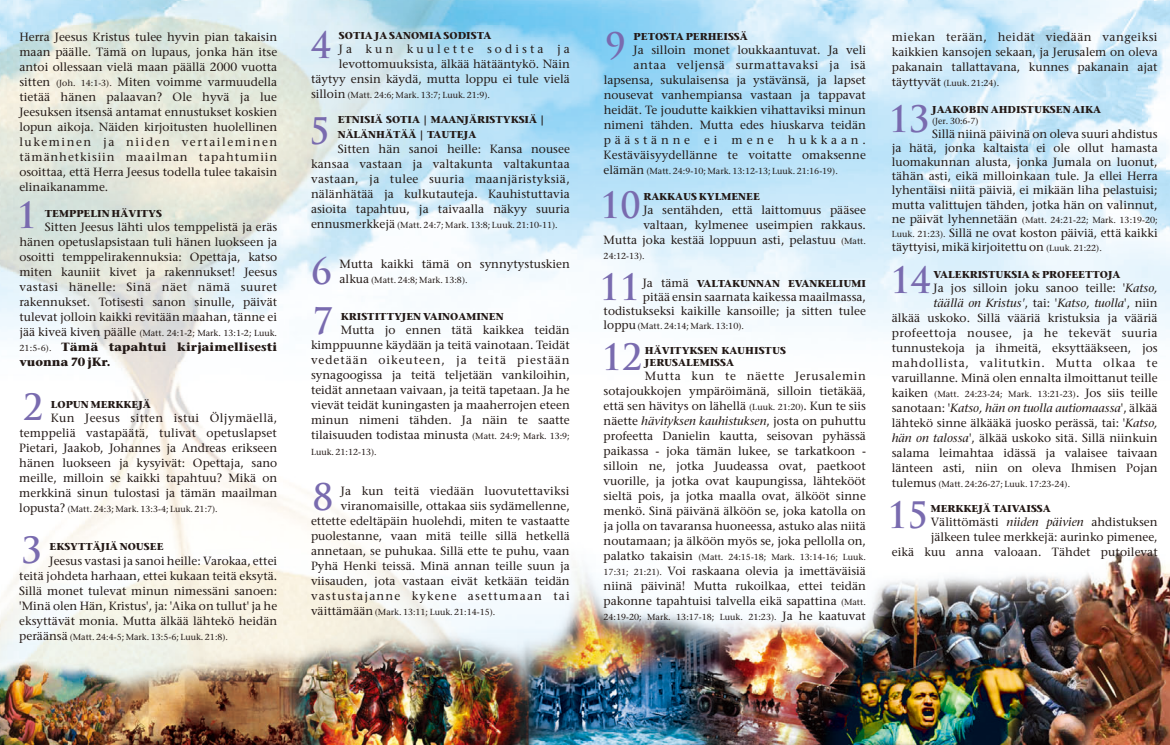
<style>
.page{position:relative;width:1170px;height:745px;background:#fff}
.page>*{position:absolute;margin:0;border:0;box-sizing:border-box;transform-origin:0 0}
.t1{font:700 35.62px/50.5px "Trajan Pro";color:#796baf;scale:.95 1}
.t2{font:700 35.5px "Trajan Pro";color:#796baf;scale:.95 1}
.t3{font:700 35.38px/69.1px "Trajan Pro";color:#796baf;scale:.95 1}
.t4{font:700 35.25px "Trajan Pro";color:#796baf;scale:.96 1}
.t5{font:11.88px/15px "Stone Serif";color:#231916;text-align:justify}
.t6{font:700 11.88px/15px "Stone Serif";letter-spacing:.015em;color:#231916}
.t7{font:700 10px/12.2px "Stone Serif";color:#231916}
.t8{font:8.75px "Stone Serif";color:#231916}
.s1{font-size:8.75px}
.s2{font-size:11.88px}
.s3{font-weight:400;font-size:8.75px}
.s4{font-weight:400;font-size:11.88px}
.s5{font-style:italic}
.s6{font-family:"Stone Serif Std";font-weight:500;font-style:italic}
</style>
<div class="page">
<img style="left:0;top:0;width:1169px;height:744px">
<p class="t5" style="left:19px;top:30px;width:259px">Herra Jeesus Kristus tulee hyvin pian takaisin maan päälle. Tämä on lupaus, jonka hän itse antoi ollessaan vielä maan päällä 2000 vuotta sitten <span class="s1">(Joh. 14:1-3).</span> Miten voimme varmuudella tietää hänen palaavan? Ole hyvä ja lue Jeesuksen itsensä antamat ennustukset koskien lopun aikoja. Näiden kirjoitusten huolellinen lukeminen ja niiden vertaileminen tämänhetkisiin maailman tapahtumiin osoittaa, että Herra Jeesus todella tulee takaisin elinaikanamme.</p>
<p class="t7" style="left:45px;top:208px;width:119px">TEMPPELIN HÄVITYS</p>
<p class="t5" style="left:19px;top:221px;width:259px;text-indent:26px">Sitten Jeesus lähti ulos temppelistä ja eräs hänen opetuslapsistaan tuli hänen luokseen ja osoitti temppelirakennuksia: Opettaja, katso miten kauniit kivet ja rakennukset! Jeesus vastasi hänelle: Sinä näet nämä suuret rakennukset. Totisesti sanon sinulle, päivät tulevat jolloin kaikki revitään maahan, tänne ei</p>
<p class="t8" style="left:19px;top:329px;width:259px"><span class="s2">jää kiveä kiven päälle</span> (Matt. 24:1-2; Mark. 13:1-2; Luuk.</p>
<p class="t6" style="left:19px;top:341px;width:259px"><span class="s3">21:5-6).</span> Tämä tapahtui kirjaimellisesti vuonna 70 jKr.</p>
<p class="t7" style="left:51px;top:398px;width:101px">LOPUN MERKKEJÄ</p>
<p class="t5" style="left:19px;top:411px;width:259px;text-indent:31px">Kun Jeesus sitten istui Öljymäellä, temppeliä vastapäätä, tulivat opetuslapset Pietari, Jaakob, Johannes ja Andreas erikseen hänen luokseen ja kysyivät: Opettaja, sano meille, milloin se kaikki tapahtuu? Mikä on merkkinä sinun tulostasi ja tämän maailman</p>
<p class="t8" style="left:19px;top:505px;width:200px"><span class="s2">lopusta?</span> (Matt. 24:3; Mark. 13:3-4; Luuk. 21:7).</p>
<p class="t7" style="left:50px;top:541px;width:115px">EKSYTTÄJIÄ NOUSEE</p>
<p class="t5" style="left:19px;top:553px;width:259px;text-indent:30px">Jeesus vastasi ja sanoi heille: Varokaa, ettei teitä johdeta harhaan, ettei kukaan teitä eksytä.<br>Sillä monet tulevat minun nimessäni sanoen: 'Minä olen Hän, Kristus', ja: 'Aika on tullut' ja he eksyttävät monia. Mutta älkää lähtekö heidän</p>
<p class="t8" style="left:19px;top:632px;width:210px"><span class="s2">peräänsä</span> (Matt. 24:4-5; Mark. 13:5-6; Luuk. 21:8).</p>
<h3 class="t4" style="left:17px;top:202px;width:23px">1</h3>
<h3 class="t4" style="left:23px;top:393px;width:23px">2</h3>
<h3 class="t4" style="left:21px;top:536px;width:23px">3</h3>
<h1 class="t1" style="left:311px;top:24px;width:23px">4</h1>
<p class="t7" style="left:339px;top:30px;width:154px">SOTIA JA SANOMIA SODISTA</p>
<p class="t5" style="left:311px;top:43px;width:260px;text-align:right">Ja kun kuulette sodista ja levottomuuksista, älkää hätääntykö. Näin täytyy ensin käydä, mutta loppu ei tule vielä</p>
<p class="t8" style="left:311px;top:92px;width:180px"><span class="s2">silloin</span> (Matt. 24:6; Mark. 13:7; Luuk. 21:9).</p>
<p class="t7" style="left:338px;top:113px;width:208px;line-height:15px">ETNISIÄ SOTIA | MAANJÄRISTYKSIÄ |<br>NÄLÄNHÄTÄÄ | TAUTEJA</p>
<p class="t5" style="left:311px;top:142px;width:260px;text-indent:27px">Sitten hän sanoi heille: Kansa nousee kansaa vastaan ja valtakunta valtakuntaa vastaan, ja tulee suuria maanjäristyksiä, nälänhätää ja kulkutauteja. Kauhistuttavia asioita tapahtuu, ja taivaalla näkyy suuria</p>
<p class="t8" style="left:311px;top:221px;width:248px"><span class="s2">ennusmerkkejä</span> (Matt. 24:7; Mark. 13:8; Luuk. 21:10-11).</p>
<p class="t5" style="left:339px;top:258px;width:232px">Mutta kaikki tämä on synnytystuskien</p>
<p class="t8" style="left:339px;top:276px;width:129px"><span class="s2">alkua</span> (Matt. 24:8; Mark. 13:8).</p>
<p class="t7" style="left:341px;top:311px;width:164px">KRISTITTYJEN VAINOAMINEN</p>
<p class="t5" style="left:311px;top:323px;width:260px;text-indent:30px">Mutta jo ennen tätä kaikkea teidän kimppuunne käydään ja teitä vainotaan. Teidät vedetään oikeuteen, ja teitä piestään synagoogissa ja teitä teljetään vankiloihin, teidät annetaan vaivaan, ja teitä tapetaan. Ja he vievät teidät kuningasten ja maaherrojen eteen minun nimeni tähden. Ja näin te saatte tilaisuuden todistaa minusta <span class="s1">(Matt. 24:9; Mark. 13:9;</span></p>
<p class="t8" style="left:311px;top:447px;width:67px">Luuk. 21:12-13).</p>
<p class="t5" style="left:311px;top:484px;width:260px;text-align:right">Ja kun teitä viedään luovutettaviksi viranomaisille, ottakaa siis sydämellenne, ettette edeltäpäin huolehdi, miten te vastaatte puolestanne, vaan mitä teille sillä hetkellä annetaan, se puhukaa. Sillä ette te puhu, vaan Pyhä Henki teissä. Minä annan teille suun ja viisauden, jota vastaan eivät ketkään teidän vastustajanne kykene asettumaan tai</p>
<p class="t8" style="left:311px;top:608px;width:186px"><span class="s2">väittämään</span> (Mark. 13:11; Luuk. 21:14-15).</p>
<h1 class="t1" style="left:309px;top:109px;width:23px">5</h1>
<h1 class="t1" style="left:311px;top:249px;width:24px">6<br>7</h1>
<h1 class="t1" style="left:313px;top:475px;width:23px">8</h1>
<p class="t7" style="left:633px;top:31px;width:116px">PETOSTA PERHEISSÄ</p>
<p class="t5" style="left:603px;top:43px;width:264px;text-align:right">Ja silloin monet loukkaantuvat. Ja veli antaa veljensä surmattavaksi ja isä lapsensa, sukulaisensa ja ystävänsä, ja lapset nousevat vanhempiansa vastaan ja tappavat heidät. Te joudutte kaikkien vihattaviksi minun nimeni tähden. Mutta edes hiuskarva teidän päästänne ei mene hukkaan.<br>Kestäväisyydellänne te voitatte omaksenne</p>
<p class="t8" style="left:603px;top:167px;width:236px"><span class="s2">elämän</span> (Matt. 24:9-10; Mark. 13:12-13; Luuk. 21:16-19).</p>
<p class="t7" style="left:643px;top:191px;width:118px">RAKKAUS KYLMENEE</p>
<p class="t5" style="left:603px;top:203px;width:264px;text-align:right">Ja sentähden, että laittomuus pääsee valtaan, kylmenee useimpien rakkaus.<br>Mutta joka kestää loppuun asti, pelastuu <span class="s1">(Matt.</span></p>
<p class="t8" style="left:603px;top:252px;width:43px">24:12-13).</p>
<p class="t7" style="left:642px;top:278px;width:225px"><span class="s4">Ja tämä</span> VALTAKUNNAN EVANKELIUMI</p>
<p class="t5" style="left:603px;top:290px;width:264px;line-height:14.1px;text-align:right">pitää ensin saarnata kaikessa maailmassa, todistukseksi kaikille kansoille; ja sitten tulee</p>
<p class="t8" style="left:603px;top:322px;width:142px"><span class="s2">loppu</span> (Matt. 24:14; Mark. 13:10).</p>
<p class="t7" style="left:645px;top:345px;width:142px">HÄVITYKSEN KAUHISTUS<br>JERUSALEMISSA</p>
<p class="t5" style="left:603px;top:369px;width:264px;text-indent:41px">Mutta kun te näette Jerusalemin sotajoukkojen ympäröimänä, silloin tietäkää, että sen hävitys on lähellä <span class="s1">(Luuk. 21:20)</span>. Kun te siis näette <span class="s5">hävityksen kauhistuksen</span>, josta on puhuttu profeetta Danielin kautta, seisovan pyhässä paikassa - joka tämän lukee, se tarkatkoon - silloin ne, jotka Juudeassa ovat, paetkoot vuorille, ja jotka ovat kaupungissa, lähtekööt sieltä pois, ja jotka maalla ovat, älkööt sinne menkö. Sinä päivänä älköön se, joka katolla on ja jolla on tavaransa huoneessa, astuko alas niitä noutamaan; ja älköön myös se, joka pellolla on,</p>
<p class="t8" style="left:603px;top:553px;width:264px"><span class="s2">palatko takaisin</span> (Matt. 24:15-18; Mark. 13:14-16; Luuk.</p>
<p class="t5" style="left:603px;top:564px;width:264px"><span class="s1">17:31; 21:21).</span> Voi raskaana olevia ja imettäväisiä niinä päivinä! Mutta rukoilkaa, ettei teidän pakonne tapahtuisi talvella eikä sapattina <span class="s1">(Matt.</span></p>
<p class="t8" style="left:603px;top:613px;width:264px">24:19-20; Mark. 13:17-18; Luuk. 21:23). <span class="s2">Ja he kaatuvat</span></p>
<h1 class="t1" style="left:605px;top:25px;width:23px">9</h1>
<h3 class="t3" style="left:600px;top:174px;width:44px">10</h3>
<h3 class="t3" style="left:599px;top:257px;width:46px">11<br>12</h3>
<p class="t5" style="left:891px;top:30px;width:267px">miekan terään, heidät viedään vangeiksi kaikkien kansojen sekaan, ja Jerusalem on oleva pakanain tallattavana, kunnes pakanain ajat</p>
<p class="t8" style="left:891px;top:79px;width:109px"><span class="s2">täyttyvät</span> (Luuk. 21:24).</p>
<p class="t7" style="left:932px;top:104px;width:170px">JAAKOBIN AHDISTUKSEN AIKA</p>
<p class="t8" style="left:932px;top:117px;width:48px">(Jer. 30:6-7)</p>
<p class="t5" style="left:891px;top:128px;width:267px;line-height:14.1px;text-indent:40px">Sillä niinä päivinä on oleva suuri ahdistus ja hätä, jonka kaltaista ei ole ollut hamasta luomakunnan alusta, jonka Jumala on luonut, tähän asti, eikä milloinkaan tule. Ja ellei Herra lyhentäisi niitä päiviä, ei mikään liha pelastuisi; mutta valittujen tähden, jotka hän on valinnut,</p>
<p class="t8" style="left:891px;top:216px;width:267px"><span class="s2">ne päivät lyhennetään</span> (Matt. 24:21-22; Mark. 13:19-20;</p>
<p class="t5" style="left:891px;top:227px;width:267px;line-height:14.1px"><span class="s1">Luuk. 21:23).</span> Sillä ne ovat koston päiviä, että kaikki täyttyisi, mikä kirjoitettu on <span class="s1">(Luuk. 21:22).</span></p>
<p class="t7" style="left:933px;top:269px;width:188px">VALEKRISTUKSIA &amp; PROFEETTOJA</p>
<p class="t5" style="left:891px;top:281px;width:267px;text-align:right">Ja jos silloin joku sanoo teille: '<span class="s5">Katso,<br>täällä on Kristus'</span>, tai: '<span class="s5">Katso, tuolla</span>', niin<br>älkää uskoko. Sillä vääriä kristuksia ja vääriä profeettoja nousee, ja he tekevät suuria tunnustekoja ja ihmeitä, eksyttääkseen, jos mahdollista, valitutkin. Mutta olkaa te varuillanne. Minä olen ennalta ilmoittanut teille</p>
<p class="t8" style="left:891px;top:390px;width:267px"><span class="s2">kaiken</span> (Matt. 24:23-24; Mark. 13:21-23)<span class="s2">. Jos siis teille</span></p>
<p class="t5" style="left:891px;top:401px;width:267px">sanotaan: '<span class="s5">Katso, hän on tuolla autiomaassa</span>', älkää lähtekö sinne älkääkä juosko perässä, tai: '<span class="s5">Katso, hän on talossa</span>', älkää uskoko sitä. Sillä niinkuin salama leimahtaa idässä ja valaisee taivaan länteen asti, niin on oleva Ihmisen Pojan</p>
<p class="t8" style="left:891px;top:480px;width:180px"><span class="s2">tulemus</span> (Matt. 24:26-27; Luuk. 17:23-24)<span class="s6">.</span></p>
<p class="t7" style="left:930px;top:503px;width:122px">MERKKEJÄ TAIVAISSA</p>
<p class="t5" style="left:891px;top:515px;width:267px;text-align:right">Välittömästi <span class="s5">niiden päivien</span> ahdistuksen jälkeen tulee merkkejä: aurinko pimenee,<br>eikä kuu anna valoaan. Tähdet putoilevat</p>
<h2 class="t2" style="left:888px;top:105px;width:44px">13</h2>
<h2 class="t2" style="left:890px;top:266px;width:44px">14</h2>
<h2 class="t2" style="left:887px;top:500px;width:44px">15</h2>
</div>
